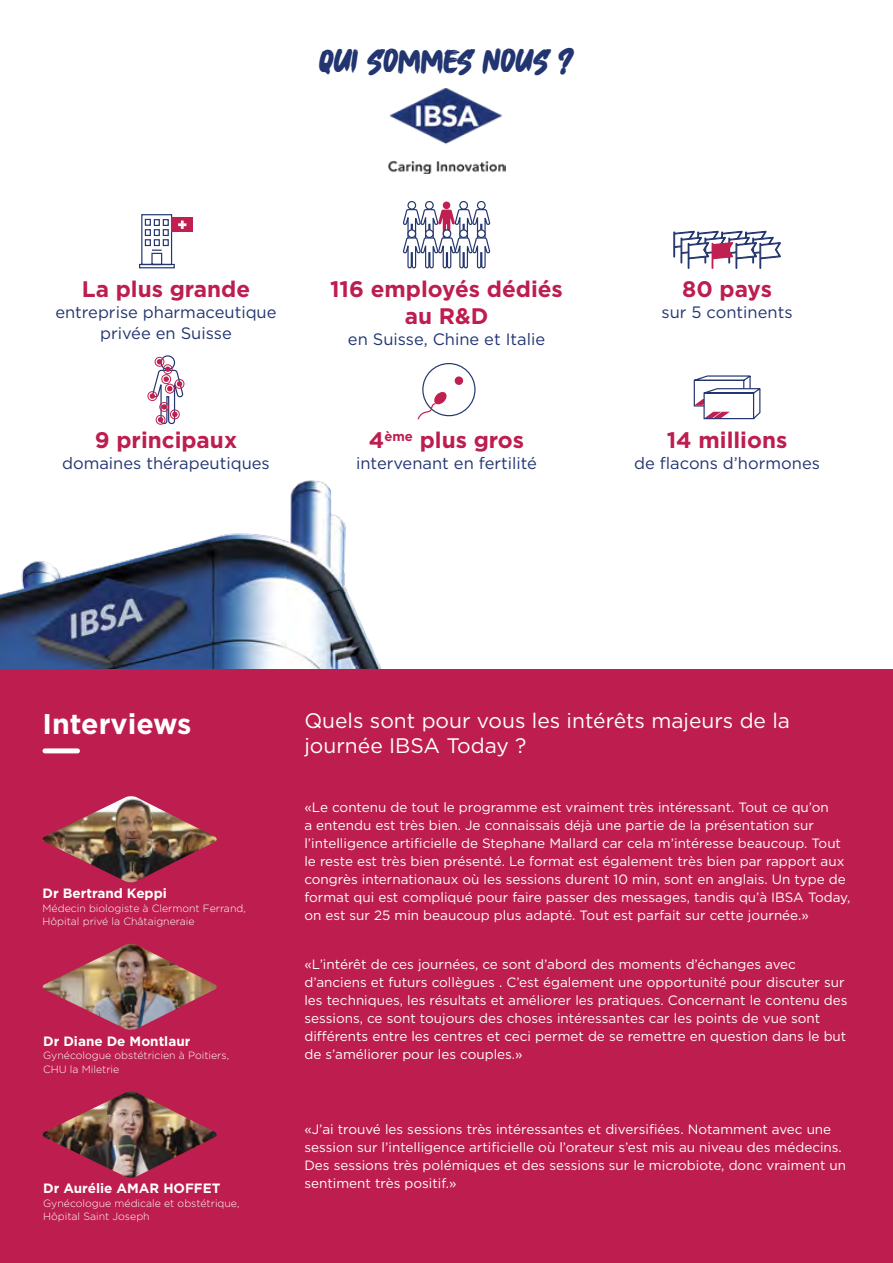
<style>
.page{position:relative;width:893px;height:1263px;background:#fff}
.page>*{position:absolute;margin:0;border:0;box-sizing:border-box;transform-origin:0 0}
.t1{font:30px "Wkwkwk";color:#223571}
.t2{font:700 28.5px "Gotham";color:#fff}
.t3{font:700 22.5px/27px "Gotham";color:#bd1e4f;text-align:center}
.t4{font:21px/25.5px "Gotham";color:#fff}
.t5{font:16.5px/21px "Gotham";color:#223571;text-align:center}
.t6{font:13.5px/18px "Gotham";color:#fff}
.t7{font:700 13.5px "Gotham";color:#fff}
.t8{font:300 10.5px/13.5px "Gotham";color:#fff}
</style>
<div class="page">
<img style="left:0;top:480px;width:393px;height:190px">
<div style="left:0;top:670px;width:893px;height:593px;background:#bd1e4f"></div>
<svg style="left:147px;top:355px;width:37px;height:70px"></svg>
<div style="left:172px;top:218px;width:21px;height:14px;background:#bf2051"></div>
<svg style="left:139px;top:214px;width:47px;height:55px"></svg>
<svg style="left:693px;top:375px;width:68px;height:45px"></svg>
<div style="left:425px;top:201px;width:9px;height:9px;border:1px solid #23366f;border-radius:50%"></div>
<div style="left:459px;top:201px;width:9px;height:9px;border:1px solid #23366f;border-radius:50%"></div>
<div style="left:477px;top:201px;width:9px;height:9px;border:1px solid #23366f;border-radius:50%"></div>
<div style="left:407px;top:201px;width:9px;height:9px;border:1px solid #23366f;border-radius:50%"></div>
<div style="left:443px;top:201px;width:7px;height:8px;background:#bf2051;border-radius:50%"></div>
<svg style="left:402px;top:208px;width:89px;height:61px"></svg>
<div style="left:460px;top:230px;width:7px;height:7px;background:#fff;border-radius:50%"></div>
<div style="left:459px;top:229px;width:9px;height:9px;border:1px solid #23366f;border-radius:50%"></div>
<svg style="left:674px;top:231px;width:106px;height:37px"></svg>
<svg style="left:417px;top:363px;width:59px;height:57px"></svg>
<img style="left:388px;top:88px;width:117px;height:86px">
<div style="left:43px;top:748px;width:37px;height:5px;background:#fff;border-radius:2px"></div>
<img style="left:42px;top:796px;width:175px;height:87px">
<img style="left:42px;top:944px;width:175px;height:86px">
<img style="left:42px;top:1091px;width:175px;height:87px">
<h1 class="t1" style="left:319px;top:38px;width:256px">QUI SOMMES NOUS ?</h1>
<h3 class="t3" style="left:82px;top:276px;width:170px">La plus grande</h3>
<p class="t5" style="left:55px;top:301px;width:223px">entreprise pharmaceutique privée en Suisse</p>
<h3 class="t3" style="left:95px;top:426px;width:144px">9 principaux</h3>
<p class="t5" style="left:62px;top:452px;width:209px">domaines thérapeutiques</p>
<h3 class="t3" style="left:330px;top:276px;width:234px">116 employés dédiés au R&amp;D</h3>
<p class="t5" style="left:348px;top:328px;width:199px">en Suisse, Chine et Italie</p>
<h3 class="t3" style="left:369px;top:426px;width:157px">4<sup>ème</sup> plus gros</h3>
<p class="t5" style="left:356px;top:452px;width:182px">intervenant en fertilité</p>
<h3 class="t3" style="left:682px;top:276px;width:91px">80 pays</h3>
<p class="t5" style="left:662px;top:301px;width:133px">sur 5 continents</p>
<h3 class="t3" style="left:667px;top:426px;width:122px">14 millions</h3>
<p class="t5" style="left:634px;top:452px;width:187px">de flacons d’hormones</p>
<h2 class="t2" style="left:43px;top:705px;width:150px">Interviews</h2>
<p class="t7" style="left:43px;top:884px;width:126px">Dr Bertrand Keppi</p>
<p class="t8" style="left:43px;top:901px;width:205px">Médecin biologiste à Clermont Ferrand,<br>Hôpital privé la Châtaigneraie</p>
<p class="t7" style="left:43px;top:1032px;width:149px">Dr Diane De Montlaur</p>
<p class="t8" style="left:43px;top:1048px;width:187px">Gynécologue obstétricien à Poitiers,<br>CHU la Miletrie</p>
<p class="t7" style="left:43px;top:1180px;width:179px">Dr Aurélie AMAR HOFFET</p>
<p class="t8" style="left:43px;top:1196px;width:198px">Gynécologue médicale et obstétrique,<br>Hôpital Saint Joseph</p>
<h3 class="t4" style="left:304px;top:707px;width:487px">Quels sont pour vous les intérêts majeurs de la journée IBSA Today ?</h3>
<p class="t6" style="left:304px;top:798px;width:547px">«Le contenu de tout le programme est vraiment très intéressant. Tout ce qu’on<br>a entendu est très bien. Je connaissais déjà une partie de la présentation sur l’intelligence artificielle de Stephane Mallard car cela m’intéresse beaucoup. Tout le reste est très bien présenté. Le format est également très bien par rapport aux congrès internationaux où les sessions durent 10 min, sont en anglais. Un type de format qui est compliqué pour faire passer des messages, tandis qu’à IBSA Today, on est sur 25 min beaucoup plus adapté. Tout est parfait sur cette journée.»</p>
<p class="t6" style="left:304px;top:955px;width:544px">«L’intérêt de ces journées, ce sont d’abord des moments d’échanges avec d’anciens et futurs collègues . C’est également une opportunité pour discuter sur les techniques, les résultats et améliorer les pratiques. Concernant le contenu des sessions, ce sont toujours des choses intéressantes car les points de vue sont différents entre les centres et ceci permet de se remettre en question dans le but de s’améliorer pour les couples.»</p>
<p class="t6" style="left:304px;top:1120px;width:543px">«J’ai trouvé les sessions très intéressantes et diversifiées. Notamment avec une session sur l’intelligence artificielle où l’orateur s’est mis au niveau des médecins.<br>Des sessions très polémiques et des sessions sur le microbiote, donc vraiment un sentiment très positif.»</p>
</div>
